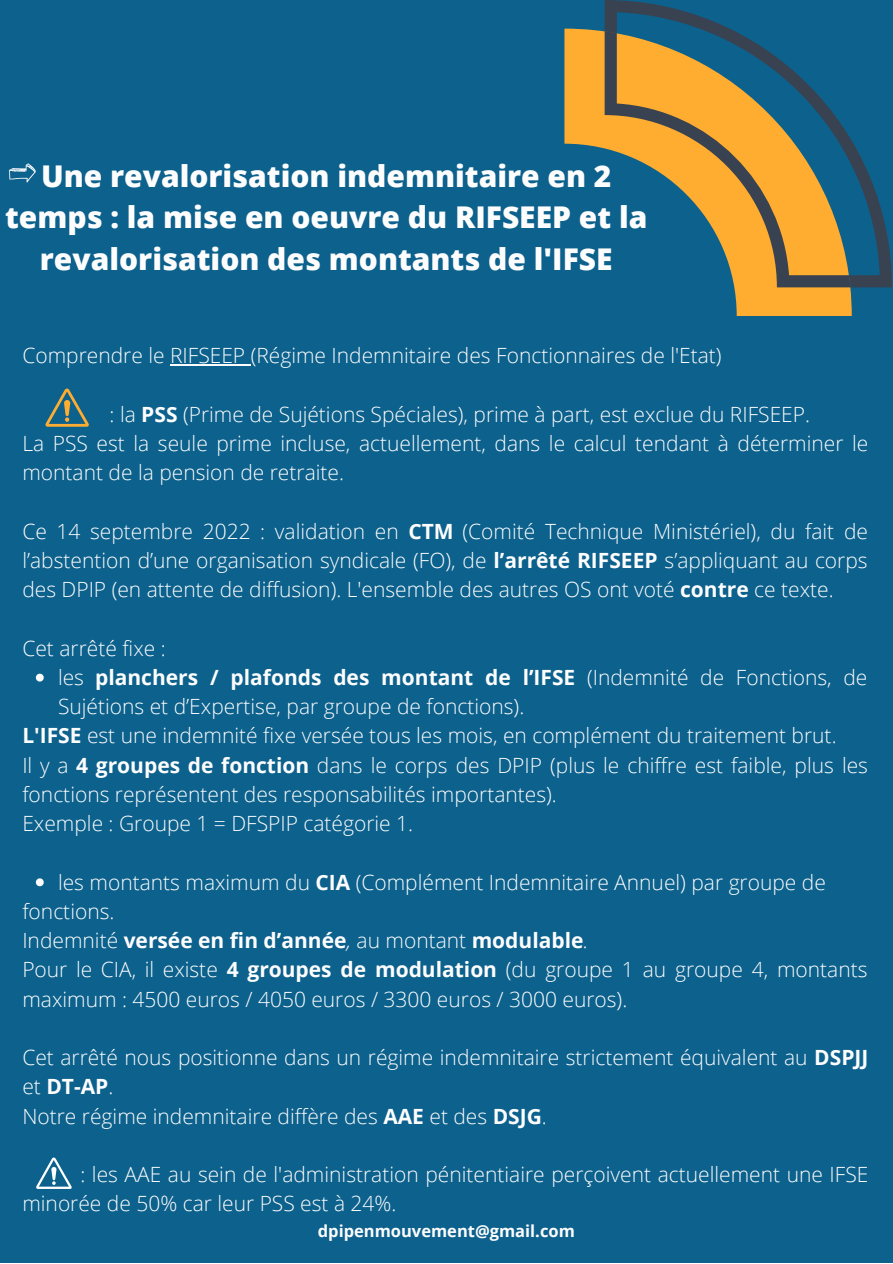
<style>
.page{position:relative;width:893px;height:1264px;background:#fff}
.page>*{position:absolute;margin:0;border:0;box-sizing:border-box;transform-origin:0 0}
.t1{font:800 30px/41.5px "Open Sans";color:#fdfdfd;text-align:center}
.t2{font:300 21px/29.2px "Open Sans";color:#fdfdfd}
.t3{font:700 16.5px "Open Sans";color:#fdfdfd}
.s1{font-weight:700}
.s2{font-style:italic}
</style>
<div class="page">
<div style="left:0;top:0;width:892px;height:1262px;background:#0c618d"></div>
<svg style="left:564px;top:29px;width:287px;height:287px"></svg>
<svg style="left:604px;top:0;width:287px;height:287px"></svg>
<svg style="left:604px;top:31px;width:246px;height:256px"></svg>
<svg style="left:36px;top:673px;width:8px;height:8px"></svg>
<svg style="left:36px;top:878px;width:8px;height:8px"></svg>
<hr style="left:170px;top:364px;width:81px;height:1px;background:#fdfdfd">
<svg style="left:45px;top:388px;width:44px;height:39px"></svg>
<svg style="left:36px;top:1157px;width:36px;height:31px"></svg>
<svg style="left:9px;top:163px;width:27px;height:19px"></svg>
<h1 class="t1" style="left:5px;top:154px;width:643px">Une revalorisation indemnitaire en 2 temps : la mise en oeuvre du RIFSEEP et la revalorisation des montants de l'IFSE</h1>
<p class="t2" style="left:22px;top:340px;width:700px">Comprendre le RIFSEEP (Régime Indemnitaire des Fonctionnaires de l'Etat)</p>
<p class="t2" style="left:22px;top:399px;width:847px;text-indent:87px">: la <span class="s1">PSS</span> (Prime de Sujétions Spéciales), prime à part, est exclue du RIFSEEP.<br>La PSS est la seule prime incluse, actuellement, dans le calcul tendant à déterminer le montant de la pension de retraite.</p>
<p class="t2" style="left:22px;top:516px;width:847px;text-align:justify">Ce 14 septembre 2022 : validation en <span class="s1">CTM</span> (Comité Technique Ministériel), du fait de l’abstention d’une organisation syndicale (FO), de <span class="s1">l’arrêté RIFSEEP</span> s’appliquant au corps des DPIP (en attente de diffusion). L'ensemble des autres OS ont voté <span class="s1">contre</span> ce texte.</p>
<p class="t2" style="left:22px;top:633px;width:145px">Cet arrêté fixe :</p>
<p class="t2" style="left:58px;top:662px;width:810px">les <span class="s1">planchers / plafonds des montant de l’IFSE</span> (Indemnité de Fonctions, de<br>Sujétions et d’Expertise, par groupe de fonctions).</p>
<p class="t2" style="left:22px;top:720px;width:847px"><span class="s1">L'IFSE</span> est une indemnité fixe versée tous les mois, en complément du traitement brut.<br>Il y a <span class="s1">4 groupes de fonction</span> dans le corps des DPIP (plus le chiffre est faible, plus les fonctions représentent des responsabilités importantes).<br>Exemple : Groupe 1 = DFSPIP catégorie 1.</p>
<p class="t2" style="left:58px;top:866px;width:769px">les montants maximum du <span class="s1">CIA</span> (Complément Indemnitaire Annuel) par groupe de</p>
<p class="t2" style="left:22px;top:896px;width:846px">fonctions.<br>Indemnité <span class="s1">versée en fin d’année</span><span class="s2">,</span> au montant <span class="s1">modulable</span><span class="s2">.<br></span>Pour le CIA, il existe <span class="s1">4 groupes de modulation</span> (du groupe 1 au groupe 4, montants maximum : 4500 euros / 4050 euros / 3300 euros / 3000 euros).</p>
<p class="t2" style="left:22px;top:1042px;width:847px">Cet arrêté nous positionne dans un régime indemnitaire strictement équivalent au <span class="s1">DSPJJ </span>et <span class="s1">DT-AP</span>.<br>Notre régime indemnitaire diffère des <span class="s1">AAE</span> et des <span class="s1">DSJG</span>.</p>
<p class="t2" style="left:22px;top:1159px;width:847px;text-indent:58px">: les AAE au sein de l'administration pénitentiaire perçoivent actuellement une IFSE minorée de 50% car leur PSS est à 24%.</p>
<p class="t3" style="left:318px;top:1219px;width:258px">dpipenmouvement@gmail.com</p>
</div>
